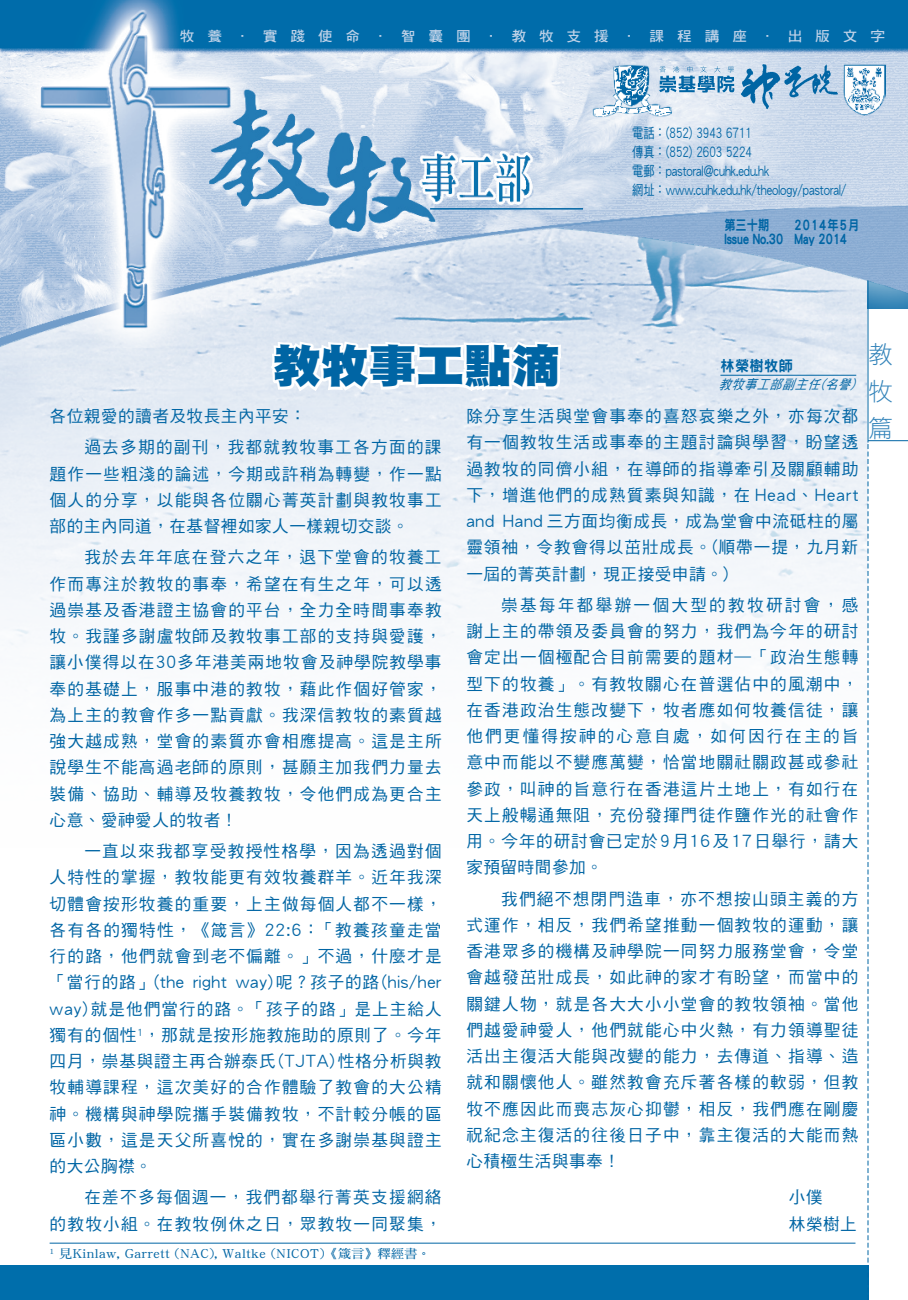
<style>
.page{position:relative;width:908px;height:1300px;background:#fff}
.page>*{position:absolute;margin:0;border:0;box-sizing:border-box;transform-origin:0 0}
.body_txt{font:45.5px "DF Hei HK W12";color:#0065a4;scale:1.05 1}
.t1{font:24.5px/36.8px "DF Hei HK W3";color:#3484ba;text-align:justify}
.body_txt-2{font:16.62px/26.2px "DF Hei HK W5";letter-spacing:.075em;color:#0065a4;text-align:justify}
.body_txt-3{font:16.62px "DF Hei HK W5";letter-spacing:.03em;color:#0065a4}
.author{font:14.88px "DF Hei HK W9";letter-spacing:.03em;color:#0065a4;scale:.95 1}
.t2{font:14px "DF Hei HK W5";color:#0065a4;scale:.8 1}
.t3{font:14px "DF Hei HK W7";letter-spacing:.88em;color:#c0d2e8;scale:1.05 1}
.t4{font:14px "DF Hei HK W9";color:#0065a4;scale:.8 1}
.t5{font:14px "DF Hei HK W9";letter-spacing:.1em;color:#0065a4;scale:.8 1}
.author_title{font:italic 13.12px "DF Hei HK W5";color:#0065a4;scale:.9 1}
.footnotes{font:12.25px "DF Ming HK W7";letter-spacing:.03em;color:#0065a4;scale:1.05 1}
</style>
<div class="page">
<div style="left:0;top:0;width:908px;height:418px;background:#e2eaf3"></div>
<img style="left:0;top:0;width:908px;height:347px">
<svg style="left:671px;top:66px;width:63px;height:27px"></svg>
<svg style="left:741px;top:64px;width:97px;height:45px"></svg>
<hr style="left:430px;top:208px;width:153px;height:2px;background:#0065a4">
<img style="left:593px;top:64px;width:78px;height:54px">
<img style="left:843px;top:64px;width:42px;height:51px">
<div style="left:0;top:1265px;width:868px;height:35px;background:#006eab"></div>
<div style="left:868px;top:309px;width:40px;height:132px;background:#fff"></div>
<hr style="left:867px;top:280px;width:1px;height:162px;background:#0065a4">
<hr style="left:868px;top:440px;width:40px;height:1px;background:#0065a4">
<svg style="left:867px;top:444px;width:1px;height:819px"></svg>
<hr style="left:720px;top:375px;width:136px;height:1px;background:#0065a4">
<svg style="left:264px;top:328px;width:300px;height:67px"></svg>
<hr style="left:50px;top:1242px;width:805px;height:1px;background:#0065a4">
<p class="t3" style="left:180px;top:28px;width:673px">牧養．實踐使命．智囊團．教牧支援．課程講座．出版文字</p>
<p class="t2" style="left:632px;top:125px;width:151px">電話：(852) 3943 6711</p>
<p class="t2" style="left:632px;top:144px;width:151px">傳真：(852) 2603 5224</p>
<p class="t2" style="left:632px;top:163px;width:173px">電郵：pastoral@cuhk.edu.hk</p>
<p class="t2" style="left:632px;top:183px;width:269px">網址：www.cuhk.edu.hk/theology/pastoral/</p>
<p class="t4" style="left:724px;top:217px;width:58px">第三十期</p>
<p class="t5" style="left:794px;top:217px;width:83px">2014年5月</p>
<p class="t4" style="left:724px;top:231px;width:155px">Issue No.30 May 2014</p>
<p class="body_txt" style="left:273px;top:341px;width:275px">教牧事工點滴</p>
<p class="body_txt-2" style="left:466px;top:403px;width:394px">除分享生活與堂會事奉的喜怒哀樂之外，亦每次都有一個教牧生活或事奉的主題討論與學習，盼望透過教牧的同儕小組，在導師的指導牽引及關顧輔助下，增進他們的成熟質素與知識，在 Head、Heart and Hand 三方面均衡成長，成為堂會中流砥柱的屬靈領袖，令教會得以茁壯成長。(順帶一提，九月新一屆的菁英計劃，現正接受申請。)</p>
<p class="body_txt-2" style="left:466px;top:591px;width:394px;text-indent:35px">崇基每年都舉辦一個大型的教牧研討會，感謝上主的帶領及委員會的努力，我們為今年的研討會定出一個極配合目前需要的題材—「政治生態轉型下的牧養」。有教牧關心在普選佔中的風潮中，在香港政治生態改變下，牧者應如何牧養信徒，讓他們更懂得按神的心意自處，如何因行在主的旨意中而能以不變應萬變，恰當地關社關政甚或參社參政，叫神的旨意行在香港這片土地上，有如行在天上般暢通無阻，充份發揮門徒作鹽作光的社會作用。今年的研討會已定於9月16及17日舉行，請大家預留時間參加。</p>
<p class="body_txt-2" style="left:466px;top:885px;width:393px;text-indent:35px">我們絕不想閉門造車，亦不想按山頭主義的方式運作，相反，我們希望推動一個教牧的運動，讓香港眾多的機構及神學院一同努力服務堂會，令堂會越發茁壯成長，如此神的家才有盼望，而當中的關鍵人物，就是各大大小小堂會的教牧領袖。當他們越愛神愛人，他們就能心中火熱，有力領導聖徒活出主復活大能與改變的能力，去傳道、指導、造就和關懷他人。雖然教會充斥著各樣的軟弱，但教牧不應因此而喪志灰心抑鬱，相反，我們應在剛慶祝紀念主復活的往後日子中，靠主復活的大能而熱心積極生活與事奉！</p>
<p class="body_txt-2" style="left:789px;top:1184px;width:35px">小僕</p>
<p class="body_txt-2" style="left:789px;top:1210px;width:69px">林榮樹上</p>
<p class="footnotes" style="left:49px;top:1246px;width:364px"><sup>1</sup> 見Kinlaw, Garrett (NAC), Waltke (NICOT)《箴言》釋經書。</p>
<p class="author" style="left:720px;top:358px;width:78px">林榮樹牧師</p>
<p class="author_title" style="left:719px;top:377px;width:158px">教牧事工部副主任(名譽)</p>
<p class="body_txt-3" style="left:50px;top:407px;width:258px">各位親愛的讀者及牧長主內平安：</p>
<p class="body_txt-2" style="left:50px;top:434px;width:393px;text-indent:35px">過去多期的副刊，我都就教牧事工各方面的課題作一些粗淺的論述，今期或許稍為轉變，作一點個人的分享，以能與各位關心菁英計劃與教牧事工部的主內同道，在基督裡如家人一樣親切交談。</p>
<p class="body_txt-2" style="left:50px;top:544px;width:393px;text-indent:35px">我於去年年底在登六之年，退下堂會的牧養工作而專注於教牧的事奉，希望在有生之年，可以透過崇基及香港證主協會的平台，全力全時間事奉教牧。我謹多謝盧牧師及教牧事工部的支持與愛護，讓小僕得以在30多年港美兩地牧會及神學院教學事奉的基礎上，服事中港的教牧，藉此作個好管家，為上主的教會作多一點貢獻。我深信教牧的素質越強大越成熟，堂會的素質亦會相應提高。這是主所說學生不能高過老師的原則，甚願主加我們力量去裝備、協助、輔導及牧養教牧，令他們成為更合主心意、愛神愛人的牧者！</p>
<p class="body_txt-2" style="left:50px;top:838px;width:394px;text-indent:35px">一直以來我都享受教授性格學，因為透過對個人特性的掌握，教牧能更有效牧養群羊。近年我深切體會按形牧養的重要，上主做每個人都不一樣，各有各的獨特性，《箴言》22:6：「教養孩童走當行的路，他們就會到老不偏離。」不過，什麼才是「當行的路」(the right way)呢？孩子的路(his/her way)就是他們當行的路。「孩子的路」是上主給人獨有的個性<sup>1</sup>，那就是按形施教施助的原則了。今年四月，崇基與證主再合辦泰氏(TJTA)性格分析與教牧輔導課程，這次美好的合作體驗了教會的大公精神。機構與神學院攜手裝備教牧，不計較分帳的區區小數，這是天父所喜悅的，實在多謝崇基與證主的大公胸襟。</p>
<p class="body_txt-2" style="left:50px;top:1184px;width:393px;text-align:right">在差不多每個週一，我們都舉行菁英支援網絡<br>的教牧小組。在教牧例休之日，眾教牧一同聚集，</p>
<p class="t1" style="left:868px;top:336px;width:25px">教牧篇</p>
</div>
